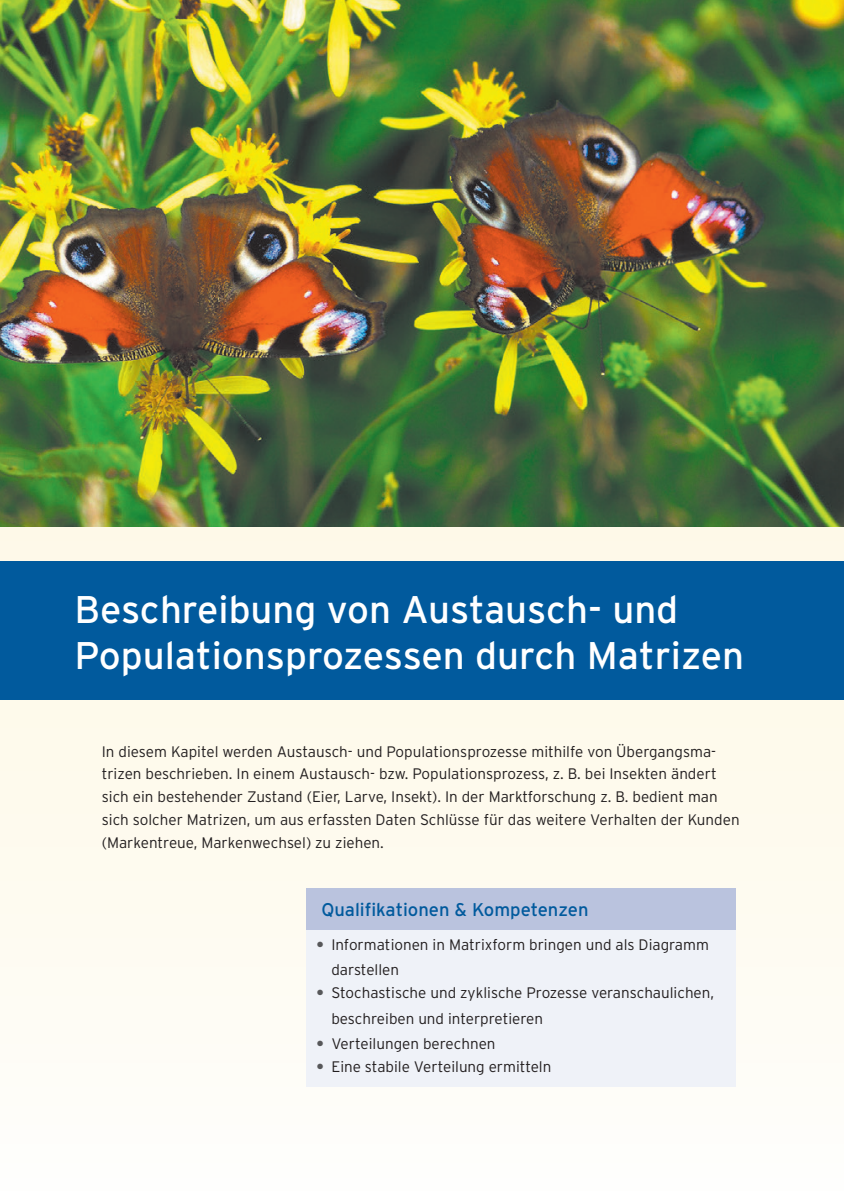
<style>
.page{position:relative;width:844px;height:1191px;background:#fff}
.page>*{position:absolute;margin:0;border:0;box-sizing:border-box;transform-origin:0 0}
.t1{font:38.5px/46.2px "Interstate";color:#fff}
.MO_Fliesstext{font:18.38px "Interstate";color:#015a9d}
.MO_Fliesstext-2{font:300 15.22px/22.8px "Interstate";color:#231f20}
.s1{font-weight:700;color:#57585a}
</style>
<div class="page">
<hr style="left:843px;top:0;width:1px;height:1191px;background:#fef9e7">
<div style="left:0;top:0;width:843px;height:1191px;background:linear-gradient(to right,#fdfbf1,#fdfaf0)"></div>
<img style="left:0;top:0;width:843px;height:526px">
<div style="left:306px;top:888px;width:430px;height:42px;background:#bac3de"></div>
<div style="left:306px;top:930px;width:430px;height:157px;background:#eff2f8"></div>
<div style="left:0;top:561px;width:843px;height:138px;background:#015a9d"></div>
<p class="t1" style="left:74px;top:585px;width:671px">Beschreibung von Austausch- und<br>Populationsprozessen durch Matrizen</p>
<p class="MO_Fliesstext-2" style="left:102px;top:739px;width:639px">In diesem Kapitel werden Austausch- und Populationsprozesse mithilfe von Übergangsma&shy;trizen beschrieben. In einem Austausch- bzw. Populationsprozess, z. B. bei Insekten ändert sich ein bestehender Zustand (Eier, Larve, Insekt). In der Marktforschung z. B. bedient man sich solcher Matrizen, um aus erfassten Daten Schlüsse für das weitere Verhalten der Kunden (Markentreue, Markenwechsel) zu ziehen.</p>
<p class="MO_Fliesstext" style="left:321px;top:899px;width:268px">Qualifikationen &amp; Kompetenzen</p>
<p class="MO_Fliesstext-2" style="left:331px;top:931px;width:379px;line-height:25.6px;text-indent:-15px"><span class="s1">•</span> Informationen in Matrixform bringen und als Diagramm darstellen</p>
<p class="MO_Fliesstext-2" style="left:331px;top:980px;width:384px;line-height:25.6px;text-indent:-15px"><span class="s1">•</span> Stochastische und zyklische Prozesse veranschaulichen, beschreiben und interpretieren</p>
<p class="MO_Fliesstext-2" style="left:316px;top:1032px;width:180px"><span class="s1">•</span> Verteilungen berechnen</p>
<p class="MO_Fliesstext-2" style="left:316px;top:1055px;width:236px"><span class="s1">•</span> Eine stabile Verteilung ermitteln</p>
</div>
